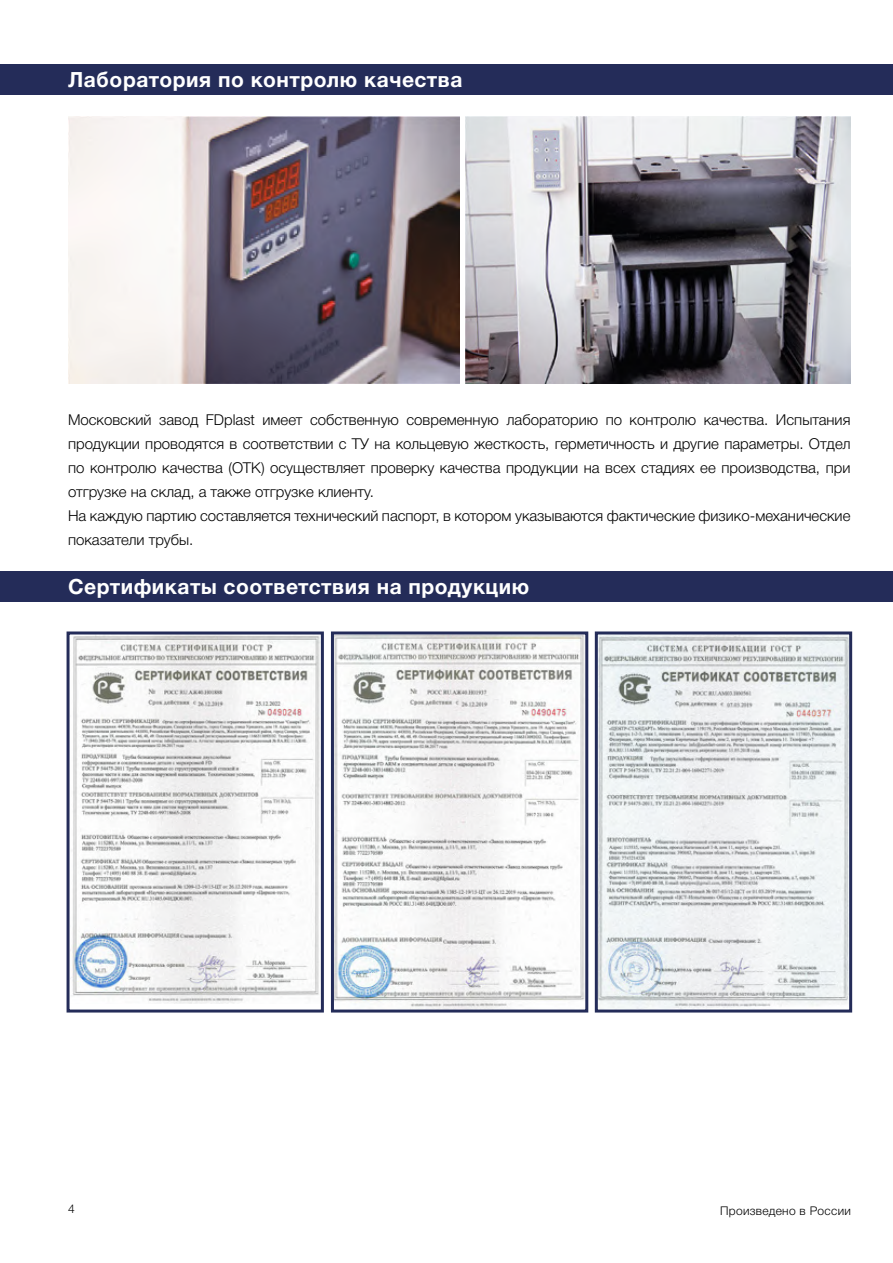
<style>
.page{position:relative;width:893px;height:1263px;background:#fff}
.page>*{position:absolute;margin:0;border:0;box-sizing:border-box;transform-origin:0 0}
.t1{font:700 21px "Helvetica Neue Cyr";letter-spacing:.025em;color:#fff}
.t2{font:300 15px/24px "Helvetica Neue Cyr";color:#000}
.t3{font:300 12px "Helvetica Neue Cyr";letter-spacing:.025em;color:#000}
</style>
<div class="page">
<div style="left:0;top:64px;width:893px;height:30px;background:#242c59"></div>
<div style="left:0;top:571px;width:893px;height:30px;background:#242c59"></div>
<img style="left:68px;top:116px;width:391px;height:267px">
<img style="left:466px;top:116px;width:385px;height:267px">
<img style="left:599px;top:635px;width:249px;height:373px">
<div style="left:595px;top:631px;width:257px;height:381px;border:3px solid #242c59"></div>
<img style="left:71px;top:635px;width:249px;height:368px">
<div style="left:67px;top:631px;width:257px;height:381px;border:3px solid #242c59"></div>
<img style="left:335px;top:633px;width:254px;height:376px">
<div style="left:331px;top:631px;width:257px;height:381px;border:3px solid #242c59"></div>
<h1 class="t1" style="left:68px;top:68px;width:396px">Лаборатория по контролю качества</h1>
<p class="t2" style="left:68px;top:408px;width:784px">Московский завод FDplast имеет собственную современную лабораторию по контролю качества. Испытания продукции проводятся в соответствии с ТУ на кольцевую жесткость, герметичность и другие параметры. Отдел по контролю качества (ОТК) осуществляет проверку качества продукции на всех стадиях ее производства, при отгрузке на склад, а также отгрузке клиенту.<br>На каждую партию составляется технический паспорт, в котором указываются фактические физико-механические показатели трубы.</p>
<h1 class="t1" style="left:68px;top:574px;width:463px">Сертификаты соответствия на продукцию</h1>
<p class="t3" style="left:68px;top:1202px;width:8px">4</p>
<p class="t3" style="left:720px;top:1204px;width:132px">Произведено в России</p>
</div>
